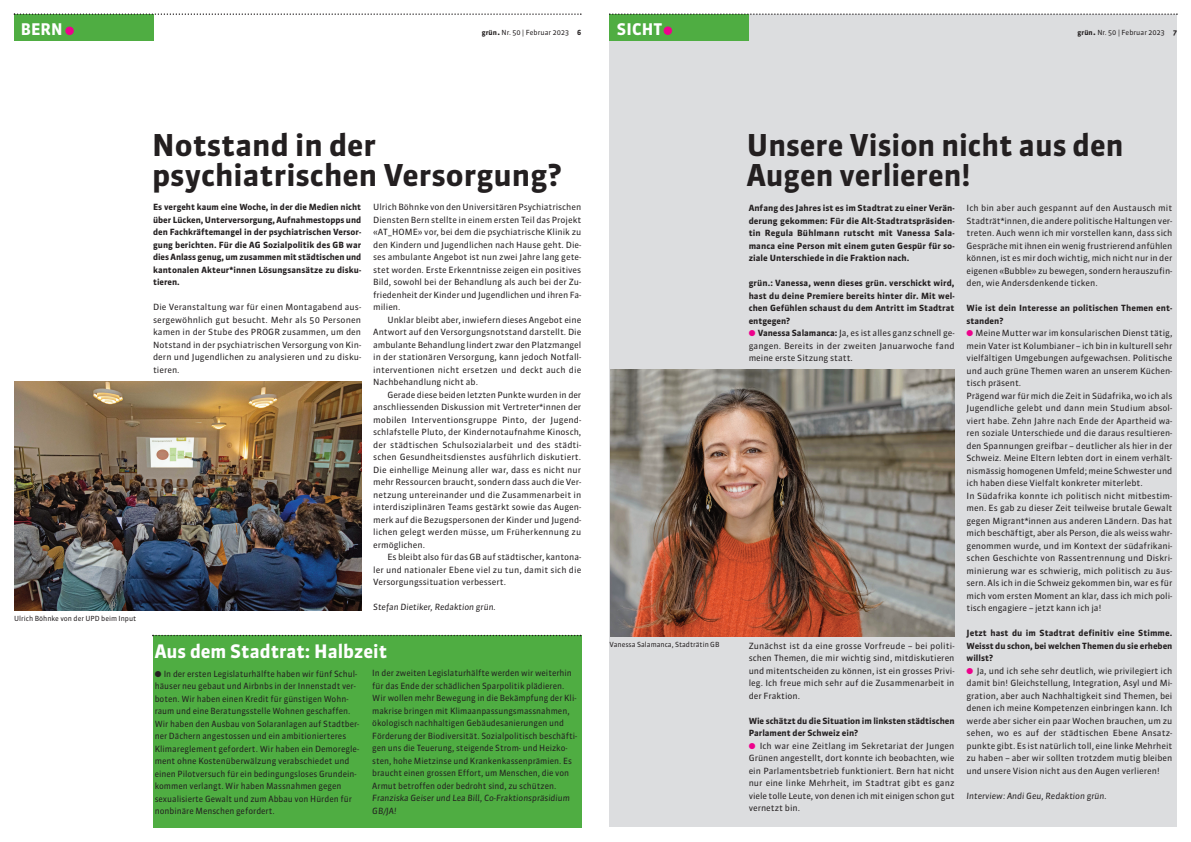
<style>
.page{position:relative;width:1191px;height:842px;background:#fff}
.page>*{position:absolute;margin:0;border:0;box-sizing:border-box;transform-origin:0 0}
.t1{font:700 30px/30px "Sanuk OT";color:#231f20}
.t2{font:700 18.5px "Sanuk OT";color:#fff}
.t3{font:700 16px "Sanuk OT";letter-spacing:.01em;color:#fff}
.t4{font:8.5px/12.5px "Sanuk OT";color:#231f20;text-align:justify}
.t5{font:700 8.5px/12.5px "Sanuk OT";letter-spacing:.005em;color:#231f20;text-align:justify}
.t6{font:italic 8.5px/12.5px "Sanuk OT";color:#231f20}
.t7{font:7px "Sanuk OT";color:#231f20}
.s1{font-weight:700}
.s2{font-weight:700;font-size:9px}
.s3{color:#ed028c}
</style>
<div class="page">
<div style="left:14px;top:14px;width:139px;height:27px;background:#4fad42"></div>
<svg style="left:14px;top:13px;width:567px;height:2px"></svg>
<div style="left:65px;top:27px;width:9px;height:8px;background:#ed028c;border-radius:50%"></div>
<div style="left:153px;top:635px;width:428px;height:192px;background:#4fad42"></div>
<svg style="left:152px;top:635px;width:429px;height:1px"></svg>
<img style="left:14px;top:381px;width:347px;height:230px">
<div style="left:609px;top:14px;width:568px;height:813px;background:#dcdddf"></div>
<div style="left:609px;top:14px;width:140px;height:27px;background:#4fad42"></div>
<svg style="left:609px;top:13px;width:568px;height:2px"></svg>
<div style="left:663px;top:26px;width:9px;height:9px;background:#ed028c;border-radius:50%"></div>
<img style="left:610px;top:370px;width:344px;height:266px">
<p class="t3" style="left:21px;top:22px;width:43px">BERN</p>
<p class="t7" style="left:482px;top:29px;width:101px"><span class="s1">grün</span><span class="s2">.</span> Nr. 50 | Februar 2023 <span class="s1">6</span></p>
<p class="t3" style="left:617px;top:22px;width:47px">SICHT</p>
<p class="t7" style="left:1077px;top:29px;width:101px"><span class="s1">grün</span><span class="s2">.</span> Nr. 50 | Februar 2023 <span class="s1">7</span></p>
<p class="t7" style="left:14px;top:616px;width:124px">Ulrich Böhnke von der UPD beim Input</p>
<p class="t1" style="left:152px;top:133px;width:225px">Notstand in der</p>
<p class="t1" style="left:152px;top:163px;width:411px">psychiatrischen Versorgung?</p>
<p class="t5" style="left:153px;top:202px;width:210px">Es vergeht kaum eine Woche, in der die Medien nicht über Lücken, Unterversorgung, Aufnahmestopps und den Fachkräftemangel in der psychiatrischen Versor&shy;gung berichten. Für die AG Sozialpolitik des GB war dies Anlass genug, um zusammen mit städtischen und kantonalen Akteur*innen Lösungsansätze zu disku&shy;tieren.</p>
<p class="t4" style="left:153px;top:302px;width:210px">Die Veranstaltung war für einen Montagabend aus&shy;sergewöhnlich gut besucht. Mehr als 50 Personen kamen in der Stube des PROGR zusammen, um den Notstand in der psychiatrischen Versorgung von Kin&shy;dern und Jugendlichen zu analysieren und zu disku&shy;tieren.</p>
<p class="t4" style="left:373px;top:202px;width:210px">Ulrich Böhnke von den Universitären Psychiatrischen Diensten Bern stellte in einem ersten Teil das Projekt «AT_HOME» vor, bei dem die psychiatrische Klinik zu den Kindern und Jugendlichen nach Hause geht. Die&shy;ses ambulante Angebot ist nun zwei Jahre lang gete&shy;stet worden. Erste Erkenntnisse zeigen ein positives Bild, sowohl bei der Behandlung als auch bei der Zu&shy;friedenheit der Kinder und Jugendlichen und ihren Fa&shy;milien.</p>
<p class="t4" style="left:373px;top:314px;width:210px;text-indent:14px">Unklar bleibt aber, inwiefern dieses Angebot eine Antwort auf den Versorgungsnotstand darstellt. Die ambulante Behandlung lindert zwar den Platzmangel in der stationären Versorgung, kann jedoch Notfall&shy;interventionen nicht ersetzen und deckt auch die Nachbehandlung nicht ab.</p>
<p class="t4" style="left:373px;top:389px;width:210px;text-indent:14px">Gerade diese beiden letzten Punkte wurden in der anschliessenden Diskussion mit Vertreter*innen der mobilen Interventionsgruppe Pinto, der Jugend&shy;schlafstelle Pluto, der Kindernotaufnahme Kinosch, der städtischen Schulsozialarbeit und des städti&shy;schen Gesundheitsdienstes ausführlich diskutiert.<br>Die einhellige Meinung aller war, dass es nicht nur mehr Ressourcen braucht, sondern dass auch die Ver&shy;netzung untereinander und die Zusammenarbeit in interdisziplinären Teams gestärkt sowie das Augen&shy;merk auf die Bezugspersonen der Kinder und Jugend&shy;lichen gelegt werden müsse, um Früherkennung zu ermöglichen.</p>
<p class="t4" style="left:373px;top:552px;width:210px;text-indent:14px">Es bleibt also für das GB auf städtischer, kantona&shy;ler und nationaler Ebene viel zu tun, damit sich die Versorgungssituation verbessert.</p>
<p class="t6" style="left:373px;top:602px;width:124px">Stefan Dietiker, Redaktion grün.</p>
<p class="t2" style="left:155px;top:644px;width:234px">Aus dem Stadtrat: Halbzeit</p>
<p class="t4" style="left:155px;top:668px;width:206px;text-align:left">● In der ersten Legislaturhälfte haben wir fünf Schul&shy;häuser neu gebaut und Airbnbs in der Innenstadt ver&shy;boten. Wir haben einen Kredit für günstigen Wohn&shy;raum und eine Beratungsstelle Wohnen geschaffen.<br>Wir haben den Ausbau von Solaranlagen auf Stadtber&shy;ner Dächern angestossen und ein ambitionierteres</p>
<p class="t4" style="left:155px;top:743px;width:206px;text-align:left">Klimareglement gefordert. Wir haben ein Demoregle&shy;ment ohne Kostenüberwälzung verabschiedet und einen Pilotversuch für ein bedingungsloses Grundein&shy;kommen verlangt. Wir haben Massnahmen gegen</p>
<p class="t4" style="left:155px;top:793px;width:199px">sexualisierte Gewalt und zum Abbau von Hürden für nonbinäre Menschen gefordert.</p>
<p class="t4" style="left:372px;top:668px;width:206px;text-align:left">In der zweiten Legislaturhälfte werden wir weiterhin für das Ende der schädlichen Sparpolitik plädieren.<br>Wir wollen mehr Bewegung in die Bekämpfung der Kli&shy;makrise bringen mit Klimaanpassungsmassnahmen, ökologisch nachhaltigen Gebäudesanierungen und Förderung der Biodiversität. Sozialpolitisch beschäfti&shy;gen uns die Teuerung, steigende Strom- und Heizko&shy;sten, hohe Mietzinse und Krankenkassenprämien. Es braucht einen grossen Effort, um Menschen, die von Armut betroffen oder bedroht sind, zu schützen.</p>
<p class="t6" style="left:372px;top:793px;width:199px">Franziska Geiser und Lea Bill, Co-Fraktionspräsidium<br>GB/JA!</p>
<p class="t7" style="left:609px;top:641px;width:111px">Vanessa Salamanca, Stadträtin GB</p>
<p class="t1" style="left:747px;top:133px;width:378px">Unsere Vision nicht aus den<br>Augen verlieren!</p>
<p class="t5" style="left:748px;top:203px;width:207px">Anfang des Jahres ist es im Stadtrat zu einer Verän&shy;derung gekommen: Für die Alt-Stadtratspräsiden&shy;tin Regula Bühlmann rutscht mit Vanessa Sala&shy;manca eine Person mit einem guten Gespür für so&shy;ziale Unterschiede in die Fraktion nach.</p>
<p class="t5" style="left:748px;top:278px;width:207px">grün.: Vanessa, wenn dieses grün. verschickt wird, hast du deine Premiere bereits hinter dir. Mit wel&shy;chen Gefühlen schaust du dem Antritt im Stadtrat entgegen?</p>
<p class="t4" style="left:748px;top:328px;width:207px"><span class="s3">●</span> <span class="s1">Vanessa Salamanca:</span> Ja, es ist alles ganz schnell ge&shy;gangen. Bereits in der zweiten Januarwoche fand meine erste Sitzung statt.</p>
<p class="t4" style="left:748px;top:640px;width:207px">Zunächst ist da eine grosse Vorfreude – bei politi&shy;schen Themen, die mir wichtig sind, mitdiskutieren und mitentscheiden zu können, ist ein grosses Privi&shy;leg. Ich freue mich sehr auf die Zusammenarbeit in der Fraktion.</p>
<p class="t5" style="left:748px;top:715px;width:207px">Wie schätzt du die Situation im linksten städtischen<br>Parlament der Schweiz ein?</p>
<p class="t4" style="left:748px;top:740px;width:207px"><span class="s3">●</span> Ich war eine Zeitlang im Sekretariat der Jungen Grünen angestellt, dort konnte ich beobachten, wie ein Parlamentsbetrieb funktioniert. Bern hat nicht nur eine linke Mehrheit, im Stadtrat gibt es ganz viele tolle Leute, von denen ich mit einigen schon gut vernetzt bin.</p>
<p class="t4" style="left:966px;top:203px;width:207px">Ich bin aber auch gespannt auf den Austausch mit Stadträt*innen, die andere politische Haltungen ver&shy;treten. Auch wenn ich mir vorstellen kann, dass sich Gespräche mit ihnen ein wenig frustrierend anfühlen können, ist es mir doch wichtig, mich nicht nur in der eigenen «Bubble» zu bewegen, sondern herauszufin&shy;den, wie Andersdenkende ticken.</p>
<p class="t5" style="left:966px;top:303px;width:207px">Wie ist dein Interesse an politischen Themen ent&shy;standen?</p>
<p class="t4" style="left:966px;top:328px;width:207px"><span class="s3">●</span> Meine Mutter war im konsularischen Dienst tätig, mein Vater ist Kolumbianer – ich bin in kulturell sehr vielfältigen Umgebungen aufgewachsen. Politische und auch grüne Themen waren an unserem Küchen&shy;tisch präsent.</p>
<p class="t4" style="left:966px;top:390px;width:207px">Prägend war für mich die Zeit in Südafrika, wo ich als Jugendliche gelebt und dann mein Studium absol&shy;viert habe. Zehn Jahre nach Ende der Apartheid wa&shy;ren soziale Unterschiede und die daraus resultieren&shy;den Spannungen greifbar – deutlicher als hier in der Schweiz. Meine Eltern lebten dort in einem verhält&shy;nismässig homogenen Umfeld; meine Schwester und ich haben diese Vielfalt konkreter miterlebt.</p>
<p class="t4" style="left:966px;top:490px;width:207px">In Südafrika konnte ich politisch nicht mitbestim&shy;men. Es gab zu dieser Zeit teilweise brutale Gewalt gegen Migrant*innen aus anderen Ländern. Das hat mich beschäftigt, aber als Person, die als weiss wahr&shy;genommen wurde, und im Kontext der südafrikani&shy;schen Geschichte von Rassentrennung und Diskri&shy;minierung war es schwierig, mich politisch zu äus&shy;sern. Als ich in die Schweiz gekommen bin, war es für mich vom ersten Moment an klar, dass ich mich poli&shy;tisch engagiere – jetzt kann ich ja!</p>
<p class="t5" style="left:966px;top:628px;width:207px">Jetzt hast du im Stadtrat definitiv eine Stimme.<br>Weisst du schon, bei welchen Themen du sie erheben willst?</p>
<p class="t4" style="left:966px;top:665px;width:207px"><span class="s3">●</span> Ja, und ich sehe sehr deutlich, wie privilegiert ich damit bin! Gleichstellung, Integration, Asyl und Mi&shy;gration, aber auch Nachhaltigkeit sind Themen, bei denen ich meine Kompetenzen einbringen kann. Ich werde aber sicher ein paar Wochen brauchen, um zu sehen, wo es auf der städtischen Ebene Ansatz&shy;punkte gibt. Es ist natürlich toll, eine linke Mehrheit zu haben – aber wir sollten trotzdem mutig bleiben und unsere Vision nicht aus den Augen verlieren!</p>
<p class="t6" style="left:966px;top:790px;width:142px">Interview: Andi Geu, Redaktion grün.</p>
</div>
